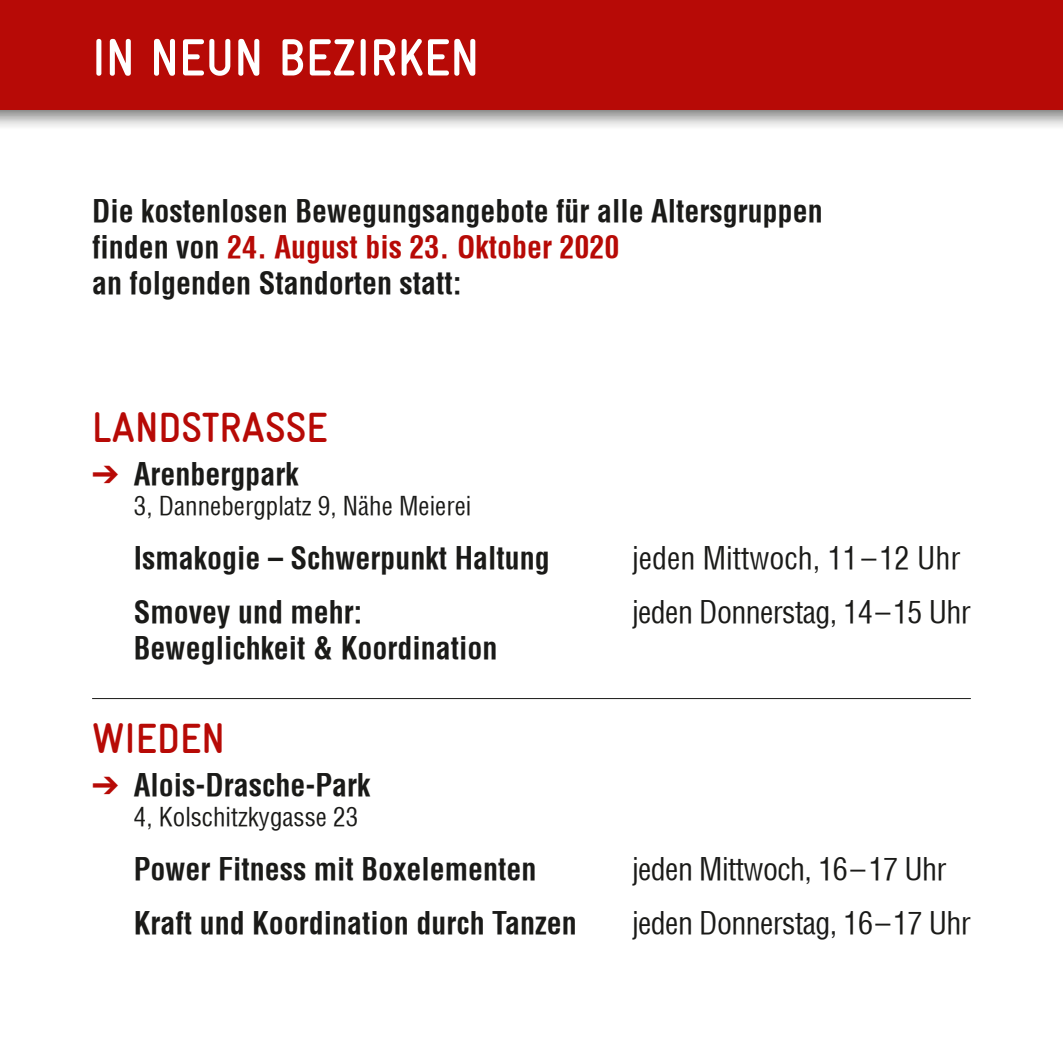
<style>
.page{position:relative;width:1063px;height:1063px;background:#fff}
.page>*{position:absolute;margin:0;border:0;box-sizing:border-box;transform-origin:0 0}
.t1{font:700 condensed 52.5px "Gravur";color:#fff}
.t2{font:700 condensed 42.5px "Gravur";color:#b70a06}
.t3{font:700 condensed 30px/36px "Helvetica";color:#1a1a18}
.t4{font:condensed 30px "Helvetica";letter-spacing:-.02em;color:#1a1a18}
.t5{font:condensed 30px "Helvetica";color:#1a1a18}
.t6{font:condensed 25px "Helvetica";color:#1a1a18}
.s1{color:#b70a06}
</style>
<div class="page">
<div style="left:0;top:0;width:1063px;height:131px;background:#1a1a18;opacity:.6"></div>
<div style="left:0;top:0;width:1063px;height:110px;background:#b70a06"></div>
<hr style="left:92px;top:698px;width:879px;height:1px;background:#1a1a18">
<h1 class="t1" style="left:92px;top:28px;width:389px">IN NEUN BEZIRKEN</h1>
<p class="t3" style="left:92px;top:193px;width:732px">Die kostenlosen Bewegungsangebote für alle Altersgruppen finden von <span class="s1">24. August bis 23. Oktober 2020<br></span>an folgenden Standorten statt:</p>
<h2 class="t2" style="left:92px;top:404px;width:237px">LANDSTRASSE</h2>
<p class="t3" style="left:92px;top:456px;width:208px"><span class="s1">➔</span> Arenbergpark</p>
<p class="t6" style="left:134px;top:490px;width:339px">3, Dannebergplatz 9, Nähe Meierei</p>
<p class="t3" style="left:134px;top:540px;width:417px">Ismakogie – Schwerpunkt Haltung</p>
<p class="t5" style="left:632px;top:539px;width:330px">jeden Mittwoch, 11–12 Uhr</p>
<p class="t3" style="left:134px;top:594px;width:230px">Smovey und mehr:</p>
<p class="t4" style="left:632px;top:593px;width:340px">jeden Donnerstag, 14–15 Uhr</p>
<p class="t3" style="left:134px;top:630px;width:365px">Beweglichkeit &amp; Koordination</p>
<h2 class="t2" style="left:92px;top:715px;width:134px">WIEDEN</h2>
<p class="t3" style="left:92px;top:767px;width:280px"><span class="s1">➔</span> Alois-Drasche-Park</p>
<p class="t6" style="left:134px;top:802px;width:226px">4, Kolschitzkygasse 23</p>
<p class="t3" style="left:134px;top:851px;width:404px">Power Fitness mit Boxelementen</p>
<p class="t4" style="left:632px;top:851px;width:316px">jeden Mittwoch, 16–17 Uhr</p>
<p class="t3" style="left:134px;top:905px;width:444px">Kraft und Koordination durch Tanzen</p>
<p class="t4" style="left:632px;top:905px;width:340px">jeden Donnerstag, 16–17 Uhr</p>
</div>
